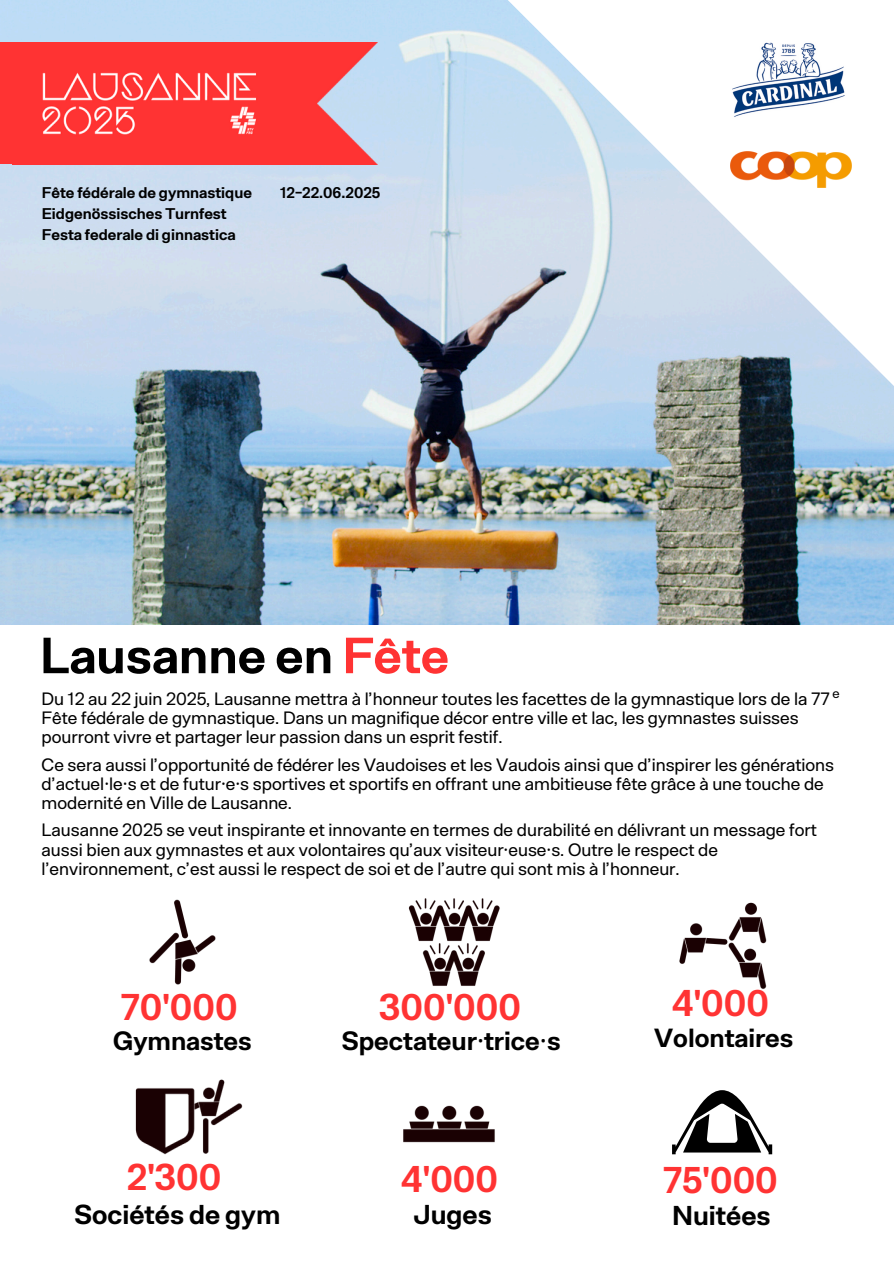
<style>
.page{position:relative;width:894px;height:1264px;background:#fff}
.page>*{position:absolute;margin:0;border:0;box-sizing:border-box;transform-origin:0 0}
.t1{font:700 51px "Arbeit";color:#000}
.t2{font:700 37.5px "Arbeit";color:#f33}
.t3{font:700 27.45px "Arbeit";color:#000}
.t4{font:700 26.4px "Arbeit";color:#000}
.t5{font:18px/19.2px "Arbeit";color:#000}
.t6{font:700 15.6px "Arbeit";color:#000}
.t7{font:13.5px "Arbeit";color:#000}
.s1{color:#f33}
.s2{font-family:"Noto Sans"}
.s3{font-family:"Noto Sans";font-weight:400}
</style>
<div class="page">
<img style="left:0;top:0;width:893px;height:624px">
<img style="left:464px;top:0;width:429px;height:535px">
<img style="left:36px;top:43px;width:341px;height:121px">
<div style="left:0;top:43px;width:36px;height:121px;background:#f33"></div>
<img style="left:149px;top:899px;width:67px;height:86px">
<img style="left:135px;top:1079px;width:108px;height:76px">
<img style="left:679px;top:902px;width:88px;height:87px">
<img style="left:403px;top:1105px;width:92px;height:38px">
<img style="left:408px;top:898px;width:92px;height:88px">
<svg style="left:672px;top:1090px;width:100px;height:64px"></svg>
<img style="left:710px;top:21px;width:159px;height:125px">
<img style="left:730px;top:152px;width:121px;height:36px">
<p class="t6" style="left:42px;top:182px;width:211px">Fête fédérale de gymnastique</p>
<p class="t6" style="left:42px;top:203px;width:186px">Eidgenössisches Turnfest</p>
<p class="t6" style="left:42px;top:224px;width:195px">Festa federale di ginnastica</p>
<p class="t6" style="left:280px;top:182px;width:101px">12-22.06.2025</p>
<h3 class="t1" style="left:40px;top:622px;width:410px">Lausanne en <span class="s1">Fête</span></h3>
<p class="t5" style="left:42px;top:688px;width:789px">Du 12 au 22 juin 2025, Lausanne mettra à l’honneur toutes les facettes de la gymnastique lors de la 77<br>Fête fédérale de gymnastique. Dans un magnifique décor entre ville et lac, les gymnastes suisses pourront vivre et partager leur passion dans un esprit festif.</p>
<h3 class="t5" style="left:42px;top:754px;width:793px">Ce sera aussi l’opportunité de fédérer les Vaudoises et les Vaudois ainsi que d’inspirer les générations d’actuel<span class="s2">·</span>le<span class="s2">·</span>s et de futur<span class="s2">·</span>e<span class="s2">·</span>s sportives et sportifs en offrant une ambitieuse fête grâce à une touche de modernité en Ville de Lausanne.</h3>
<p class="t7" style="left:832px;top:684px;width:9px">e</p>
<p class="t5" style="left:42px;top:819px;width:776px">Lausanne 2025 se veut inspirante et innovante en termes de durabilité en délivrant un message fort aussi bien aux gymnastes et aux volontaires qu’aux visiteur<span class="s2">·</span>euse<span class="s2">·</span>s. Outre le respect de l’environnement, c’est aussi le respect de soi et de l’autre qui sont mis à l’honneur.</p>
<p class="t2" style="left:120px;top:982px;width:119px">70'000</p>
<p class="t4" style="left:113px;top:1023px;width:140px">Gymnastes</p>
<h3 class="t2" style="left:127px;top:1152px;width:96px">2'300</h3>
<h3 class="t3" style="left:75px;top:1196px;width:207px">Sociétés de gym</h3>
<p class="t2" style="left:379px;top:982px;width:143px">300'000</p>
<p class="t4" style="left:341px;top:1023px;width:220px">Spectateur<span class="s3">·</span>trice<span class="s3">·</span>s</p>
<h3 class="t2" style="left:400px;top:1154px;width:99px">4'000</h3>
<h3 class="t3" style="left:413px;top:1196px;width:80px">Juges</h3>
<p class="t2" style="left:671px;top:978px;width:99px">4'000</p>
<p class="t4" style="left:654px;top:1020px;width:141px">Volontaires</p>
<h2 class="t2" style="left:662px;top:1155px;width:116px">75'000</h2>
<h2 class="t3" style="left:671px;top:1197px;width:100px">Nuitées</h2>
</div>
